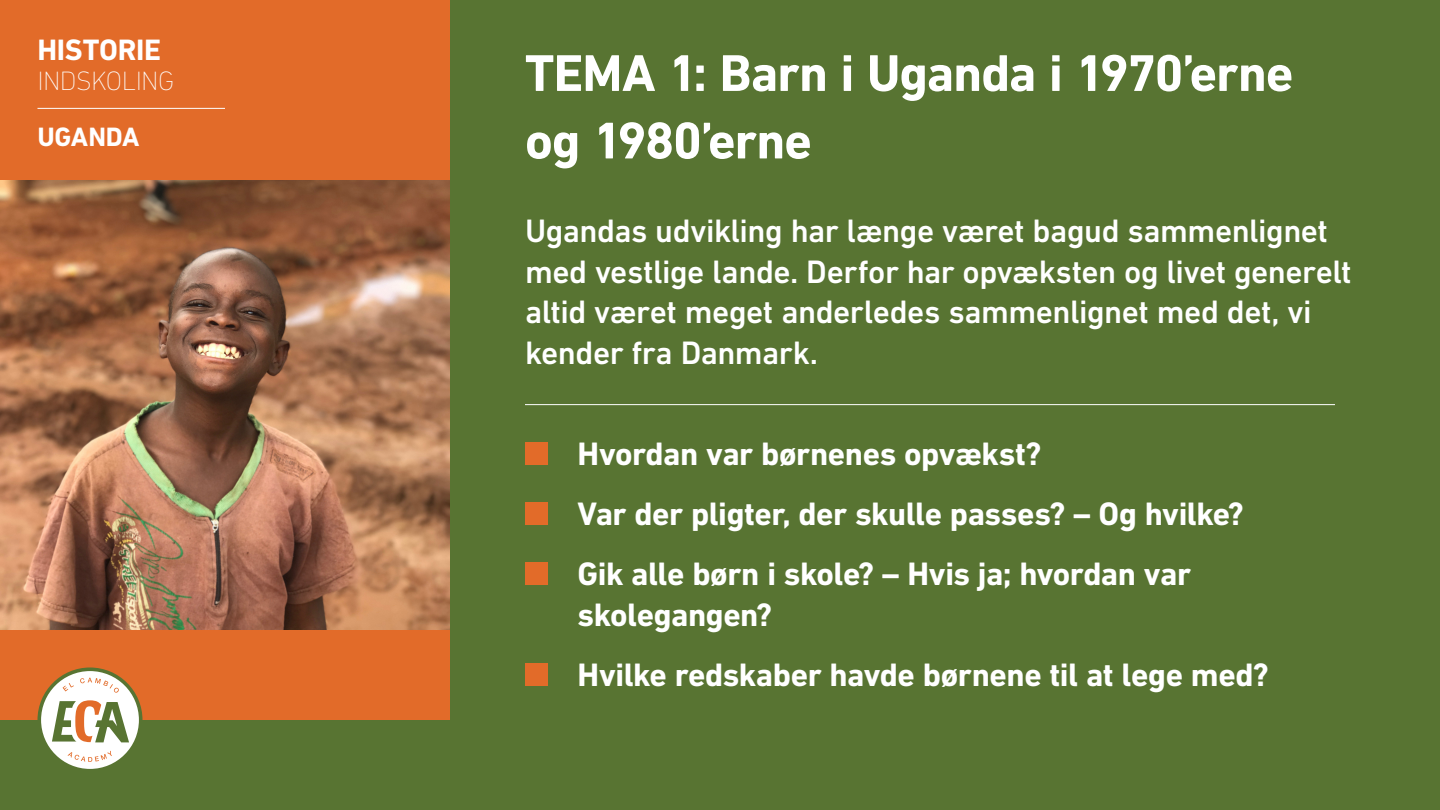
<style>
.page{position:relative;width:1440px;height:810px;background:#587432}
.page>*{position:absolute;margin:0;border:0;box-sizing:border-box;transform-origin:0 0}
.t1{font:700 52.5px/67.5px "DIN Next LT Pro";letter-spacing:-.02em;color:#fff}
.t2{font:500 33px/40.5px "DIN Next LT Pro";letter-spacing:-.015em;color:#fff}
.t3{font:700 33px/41.2px "DIN Next LT Pro";letter-spacing:-.015em;color:#fff}
.t4{font:700 30px "DIN Next LT Pro";letter-spacing:-.01em;color:#fff}
.t5{font:200 27px/56.2px "DIN Next LT Pro";letter-spacing:-.03em;color:#fff}
.s1{font-weight:700}
</style>
<div class="page">
<div style="left:0;top:180px;width:450px;height:540px;background:#e26b29"></div>
<div style="left:0;top:0;width:450px;height:180px;background:#e26b29"></div>
<div style="left:38px;top:668px;width:104px;height:104px;background:#587432;border-radius:50%"></div>
<div style="left:41px;top:671px;width:98px;height:98px;background:#fff;border-radius:50%"></div>
<svg style="left:63px;top:683px;width:11px;height:8px"></svg>
<svg style="left:80px;top:678px;width:39px;height:15px"></svg>
<svg style="left:68px;top:751px;width:44px;height:11px"></svg>
<svg style="left:52px;top:700px;width:77px;height:42px"></svg>
<img style="left:0;top:180px;width:450px;height:450px">
<hr style="left:525px;top:404px;width:810px;height:1px;background:#fff">
<div style="left:525px;top:442px;width:23px;height:23px;background:#e26b29"></div>
<div style="left:525px;top:502px;width:23px;height:23px;background:#e26b29"></div>
<div style="left:525px;top:562px;width:23px;height:23px;background:#e26b29"></div>
<div style="left:525px;top:664px;width:23px;height:22px;background:#e26b29"></div>
<hr style="left:38px;top:108px;width:187px;height:1px;background:#fff">
<p class="t4" style="left:38px;top:32px;width:125px">HISTORIE</p>
<p class="t5" style="left:38px;top:52px;width:139px">INDSKOLING<br><span class="s1">UGANDA</span></p>
<p class="t1" style="left:525px;top:39px;width:770px">TEMA 1: Barn i Uganda i 1970’erne og 1980’erne</p>
<p class="t2" style="left:525px;top:211px;width:828px">Ugandas udvikling har længe været bagud sammenlignet med vestlige lande. Derfor har opvæksten og livet generelt altid været meget anderledes sammenlignet med det, vi kender fra Danmark.</p>
<p class="t3" style="left:577px;top:433px;width:465px">Hvordan var børnenes opvækst?</p>
<p class="t3" style="left:577px;top:493px;width:668px">Var der pligter, der skulle passes? – Og hvilke?</p>
<p class="t3" style="left:577px;top:553px;width:615px">Gik alle børn i skole? – Hvis ja; hvordan var skolegangen?</p>
<p class="t3" style="left:577px;top:654px;width:693px">Hvilke redskaber havde børnene til at lege med?</p>
</div>
